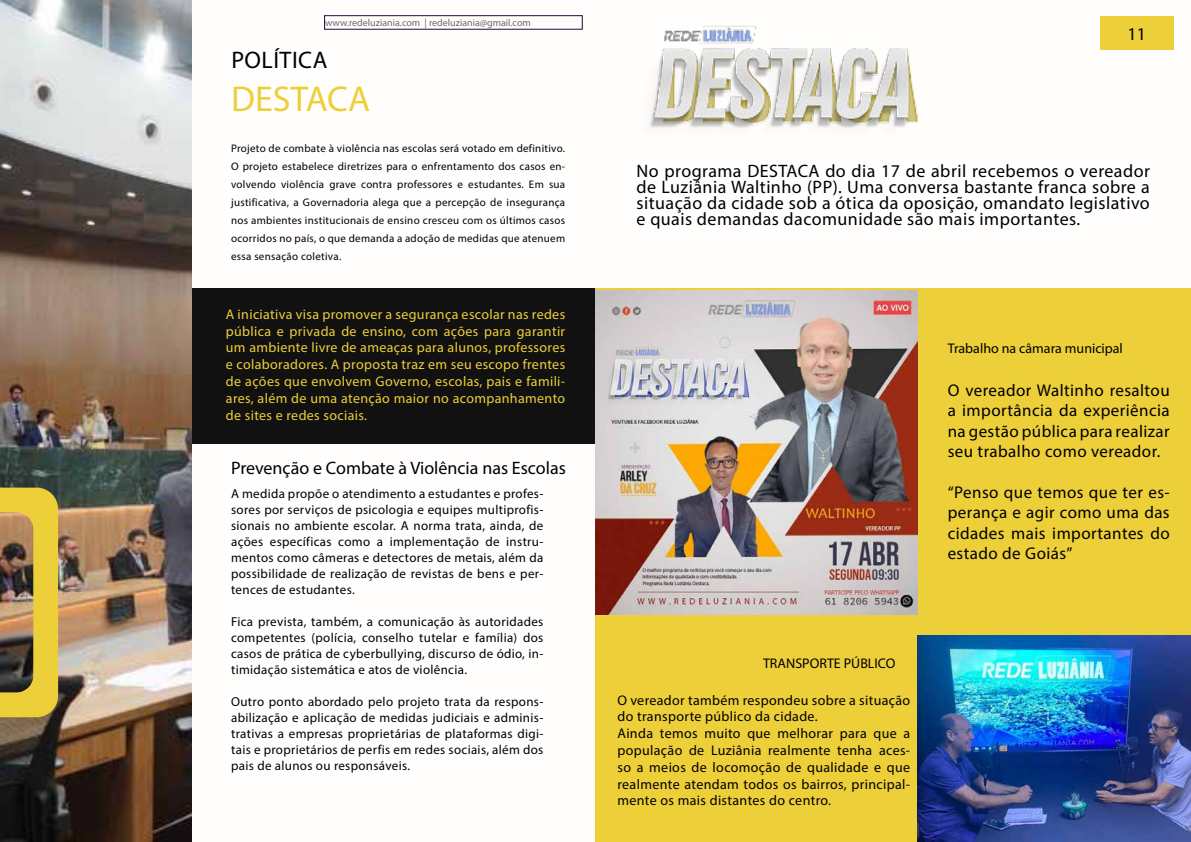
<style>
.page{position:relative;width:1191px;height:842px;background:#fff}
.page>*{position:absolute;margin:0;border:0;box-sizing:border-box;transform-origin:0 0}
.t1{font:36px "Myriad Pro";color:#edcf39}
.t2{font:24px "Myriad Pro";letter-spacing:.02em;color:#000}
.t3{font:18px/16px "Myriad Pro";letter-spacing:.025em;color:#000;text-align:justify}
.t4{font:18px "Myriad Pro";color:#000}
.t5{font:17px/20.4px "Myriad Pro";letter-spacing:.025em;color:#000;text-align:justify}
.t6{font:14px/16.8px "Myriad Pro";letter-spacing:.025em;color:#edcf39;text-align:justify}
.t7{font:14px/16.8px "Myriad Pro";letter-spacing:.025em;color:#000}
.t8{font:14px "Myriad Pro";color:#000}
.t9{font:13px/16px "Myriad Pro";letter-spacing:.025em;color:#000;text-align:justify}
.t10{font:11px/18px "Myriad Pro";letter-spacing:.025em;color:#000;text-align:justify}
.t11{font:10px "Myriad Pro";color:#696a6a}
</style>
<div class="page">
<div style="left:192px;top:288px;width:403px;height:156px;background:#121111"></div>
<div style="left:595px;top:288px;width:596px;height:554px;background:#edcf39"></div>
<img style="left:0;top:0;width:192px;height:842px">
<img style="left:0;top:488px;width:58px;height:229px">
<img style="left:918px;top:636px;width:273px;height:206px">
<img style="left:595px;top:290px;width:323px;height:324px">
<img style="left:649px;top:26px;width:269px;height:103px">
<div style="left:324px;top:15px;width:259px;height:15px;border:1px solid #29043a"></div>
<div style="left:1100px;top:16px;width:73px;height:34px;background:#edcf39"></div>
<p class="t11" style="left:325px;top:16px;width:207px">www.redeluziania.com | redeluziania@gmail.com</p>
<h2 class="t2" style="left:231px;top:45px;width:98px">POLÍTICA</h2>
<h1 class="t1" style="left:231px;top:76px;width:141px">DESTACA</h1>
<p class="t10" style="left:231px;top:139px;width:336px">Projeto de combate à violência nas escolas será votado em definitivo.<br>O projeto estabelece diretrizes para o enfrentamento dos casos en&shy;volvendo violência grave contra professores e estudantes. Em sua justificativa, a Governadoria alega que a percepção de insegurança nos ambientes institucionais de ensino cresceu com os últimos casos ocorridos no país, o que demanda a adoção de medidas que atenuem essa sensação coletiva.</p>
<p class="t6" style="left:226px;top:305px;width:341px">A iniciativa visa promover a segurança escolar nas redes pública e privada de ensino, com ações para garantir um ambiente livre de ameaças para alunos, professores e colaboradores. A proposta traz em seu escopo frentes de ações que envolvem Governo, escolas, pais e famili&shy;ares, além de uma atenção maior no acompanhamento de sites e redes sociais.</p>
<h3 class="t4" style="left:231px;top:457px;width:336px">Prevenção e Combate à Violência nas Escolas</h3>
<p class="t9" style="left:231px;top:485px;width:314px">A medida propõe o atendimento a estudantes e profes&shy;sores por serviços de psicologia e equipes multiprofis&shy;sionais no ambiente escolar. A norma trata, ainda, de ações específicas como a implementação de instru&shy;mentos como câmeras e detectores de metais, além da possibilidade de realização de revistas de bens e per&shy;tences de estudantes.</p>
<p class="t9" style="left:231px;top:613px;width:314px">Fica prevista, também, a comunicação às autoridades competentes (polícia, conselho tutelar e família) dos casos de prática de cyberbullying, discurso de ódio, in&shy;timidação sistemática e atos de violência.</p>
<p class="t9" style="left:231px;top:693px;width:314px">Outro ponto abordado pelo projeto trata da respons&shy;abilização e aplicação de medidas judiciais e adminis&shy;trativas a empresas proprietárias de plataformas digi&shy;tais e proprietários de perfis em redes sociais, além dos pais de alunos ou responsáveis.</p>
<h3 class="t3" style="left:1127px;top:26px;width:20px">11</h3>
<p class="t3" style="left:636px;top:163px;width:515px">No programa DESTACA do dia 17 de abril recebemos o vereador de Luziânia Waltinho (PP). Uma conversa bastante franca sobre a situação da cidade sob a ótica da oposição, omandato legislativo e quais demandas dacomunidade são mais importantes.</p>
<p class="t8" style="left:947px;top:340px;width:177px">Trabalho na câmara municipal</p>
<h3 class="t5" style="left:947px;top:380px;width:223px">O vereador Waltinho resaltou a importância da experiência na gestão pública para realizar seu trabalho como vereador.</h3>
<h3 class="t5" style="left:947px;top:482px;width:223px">“Penso que temos que ter es&shy;perança e agir como uma das cidades mais importantes do estado de Goiás”</h3>
<p class="t8" style="left:763px;top:655px;width:134px">TRANSPORTE PÚBLICO</p>
<p class="t7" style="left:617px;top:691px;width:294px">O vereador também respondeu sobre a situação do transporte público da cidade.<br>Ainda temos muito que melhorar para que a população de Luziânia realmente tenha aces&shy;so a meios de locomoção de qualidade e que realmente atendam todos os bairros, principal&shy;mente os mais distantes do centro.</p>
</div>
